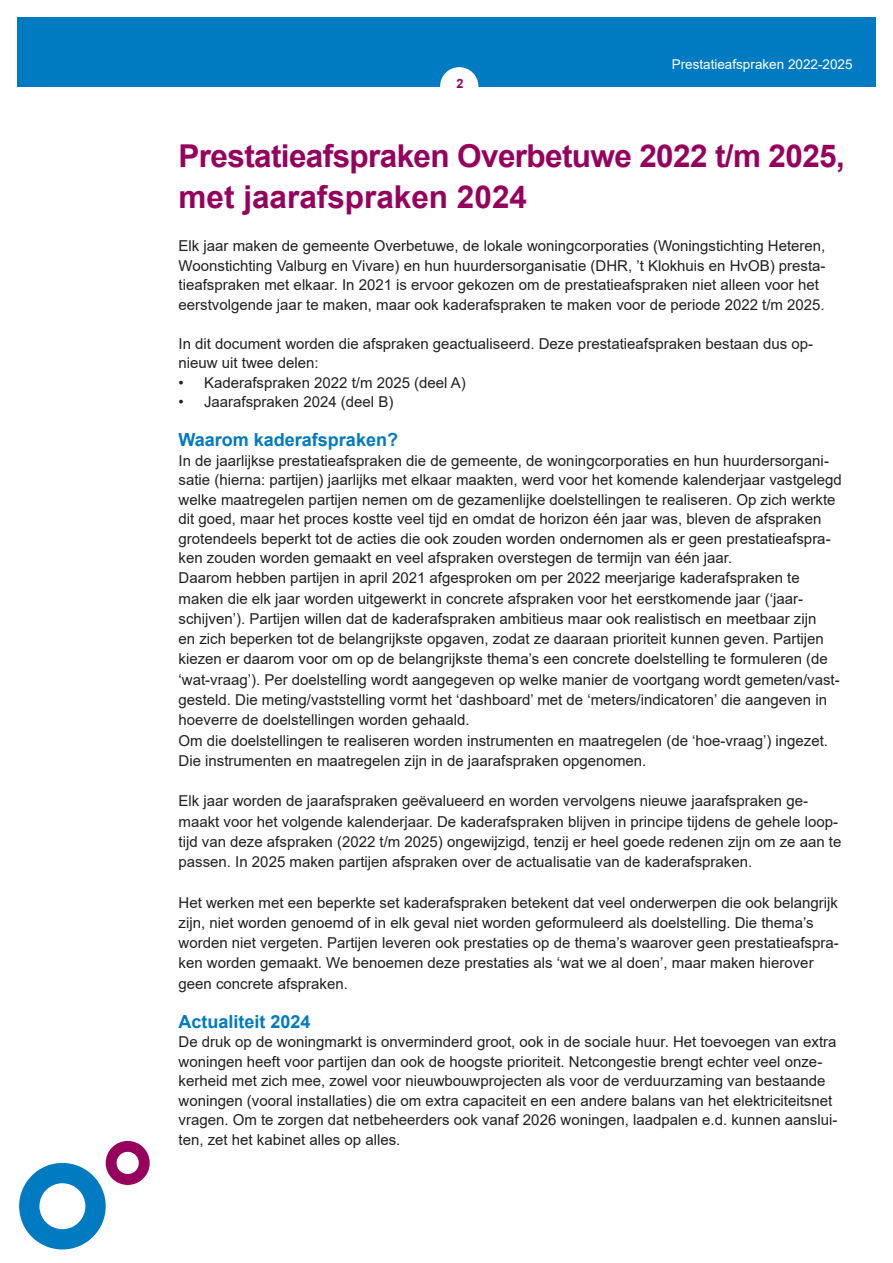
<style>
.page{position:relative;width:893px;height:1263px;background:#fff}
.page>*{position:absolute;margin:0;border:0;box-sizing:border-box;transform-origin:0 0}
.t1{font:700 31.5px/40.5px "Arial";letter-spacing:-.02em;color:#97015e}
.t2{font:700 18px "Arial";color:#007ac0}
.t3{font:15px/20px "Arial";color:#231f20}
.t4{font:13.5px "Arial";color:#fff}
.t5{font:700 12.75px "Arial";color:#97015e}
</style>
<div class="page">
<div style="left:17px;top:17px;width:859px;height:69px;background:#007ac0"></div>
<svg style="left:19px;top:1140px;width:131px;height:110px"></svg>
<div style="left:440px;top:67px;width:38px;height:38px;background:#fff;border-radius:50%"></div>
<p class="t5" style="left:456px;top:75px;width:9px">2</p>
<p class="t4" style="left:672px;top:55px;width:182px">Prestatieafspraken 2022-2025</p>
<h1 class="t1" style="left:179px;top:136px;width:668px">Prestatieafspraken Overbetuwe 2022 t/m 2025, met jaarafspraken 2024</h1>
<p class="t3" style="left:179px;top:236px;width:648px;line-height:19.5px">Elk jaar maken de gemeente Overbetuwe, de lokale woningcorporaties (Woningstichting Heteren, Woonstichting Valburg en Vivare) en hun huurdersorganisatie (DHR, ’t Klokhuis en HvOB) presta&shy;tieafspraken met elkaar. In 2021 is ervoor gekozen om de prestatieafspraken niet alleen voor het eerstvolgende jaar te maken, maar ook kaderafspraken te maken voor de periode 2022 t/m 2025.</p>
<p class="t3" style="left:179px;top:334px;width:636px;line-height:19.5px">In dit document worden die afspraken geactualiseerd. Deze prestatieafspraken bestaan dus op&shy;nieuw uit twee delen:</p>
<p class="t3" style="left:179px;top:372px;width:289px">• Kaderafspraken 2022 t/m 2025 (deel A)</p>
<p class="t3" style="left:179px;top:392px;width:216px">• Jaarafspraken 2024 (deel B)</p>
<p class="t2" style="left:179px;top:427px;width:221px">Waarom kaderafspraken?</p>
<p class="t3" style="left:179px;top:450px;width:665px">In de jaarlijkse prestatieafspraken die de gemeente, de woningcorporaties en hun huurdersorgani&shy;satie (hierna: partijen) jaarlijks met elkaar maakten, werd voor het komende kalenderjaar vastgelegd welke maatregelen partijen nemen om de gezamenlijke doelstellingen te realiseren. Op zich werkte dit goed, maar het proces kostte veel tijd en omdat de horizon één jaar was, bleven de afspraken grotendeels beperkt tot de acties die ook zouden worden ondernomen als er geen prestatieafspra&shy;ken zouden worden gemaakt en veel afspraken overstegen de termijn van één jaar.<br>Daarom hebben partijen in april 2021 afgesproken om per 2022 meerjarige kaderafspraken te maken die elk jaar worden uitgewerkt in concrete afspraken voor het eerstkomende jaar (‘jaar&shy;schijven’). Partijen willen dat de kaderafspraken ambitieus maar ook realistisch en meetbaar zijn<br>en zich beperken tot de belangrijkste opgaven, zodat ze daaraan prioriteit kunnen geven. Partijen kiezen er daarom voor om op de belangrijkste thema’s een concrete doelstelling te formuleren (de ‘wat-vraag’). Per doelstelling wordt aangegeven op welke manier de voortgang wordt gemeten/vast&shy;gesteld. Die meting/vaststelling vormt het ‘dashboard’ met de ‘meters/indicatoren’ die aangeven in hoeverre de doelstellingen worden gehaald.<br>Om die doelstellingen te realiseren worden instrumenten en maatregelen (de ‘hoe-vraag’) ingezet.<br>Die instrumenten en maatregelen zijn in de jaarafspraken opgenomen.</p>
<p class="t3" style="left:179px;top:791px;width:664px">Elk jaar worden de jaarafspraken geëvalueerd en worden vervolgens nieuwe jaarafspraken ge&shy;maakt voor het volgende kalenderjaar. De kaderafspraken blijven in principe tijdens de gehele loop&shy;tijd van deze afspraken (2022 t/m 2025) ongewijzigd, tenzij er heel goede redenen zijn om ze aan te passen. In 2025 maken partijen afspraken over de actualisatie van de kaderafspraken.</p>
<p class="t3" style="left:179px;top:892px;width:662px">Het werken met een beperkte set kaderafspraken betekent dat veel onderwerpen die ook belangrijk zijn, niet worden genoemd of in elk geval niet worden geformuleerd als doelstelling. Die thema’s worden niet vergeten. Partijen leveren ook prestaties op de thema’s waarover geen prestatieafspra&shy;ken worden gemaakt. We benoemen deze prestaties als ‘wat we al doen’, maar maken hierover geen concrete afspraken.</p>
<p class="t2" style="left:179px;top:1008px;width:134px">Actualiteit 2024</p>
<p class="t3" style="left:179px;top:1032px;width:660px;line-height:19.5px">De druk op de woningmarkt is onverminderd groot, ook in de sociale huur. Het toevoegen van extra woningen heeft voor partijen dan ook de hoogste prioriteit. Netcongestie brengt echter veel onze&shy;kerheid met zich mee, zowel voor nieuwbouwprojecten als voor de verduurzaming van bestaande woningen (vooral installaties) die om extra capaciteit en een andere balans van het elektriciteitsnet vragen. Om te zorgen dat netbeheerders ook vanaf 2026 woningen, laadpalen e.d. kunnen aanslui&shy;ten, zet het kabinet alles op alles.</p>
</div>
